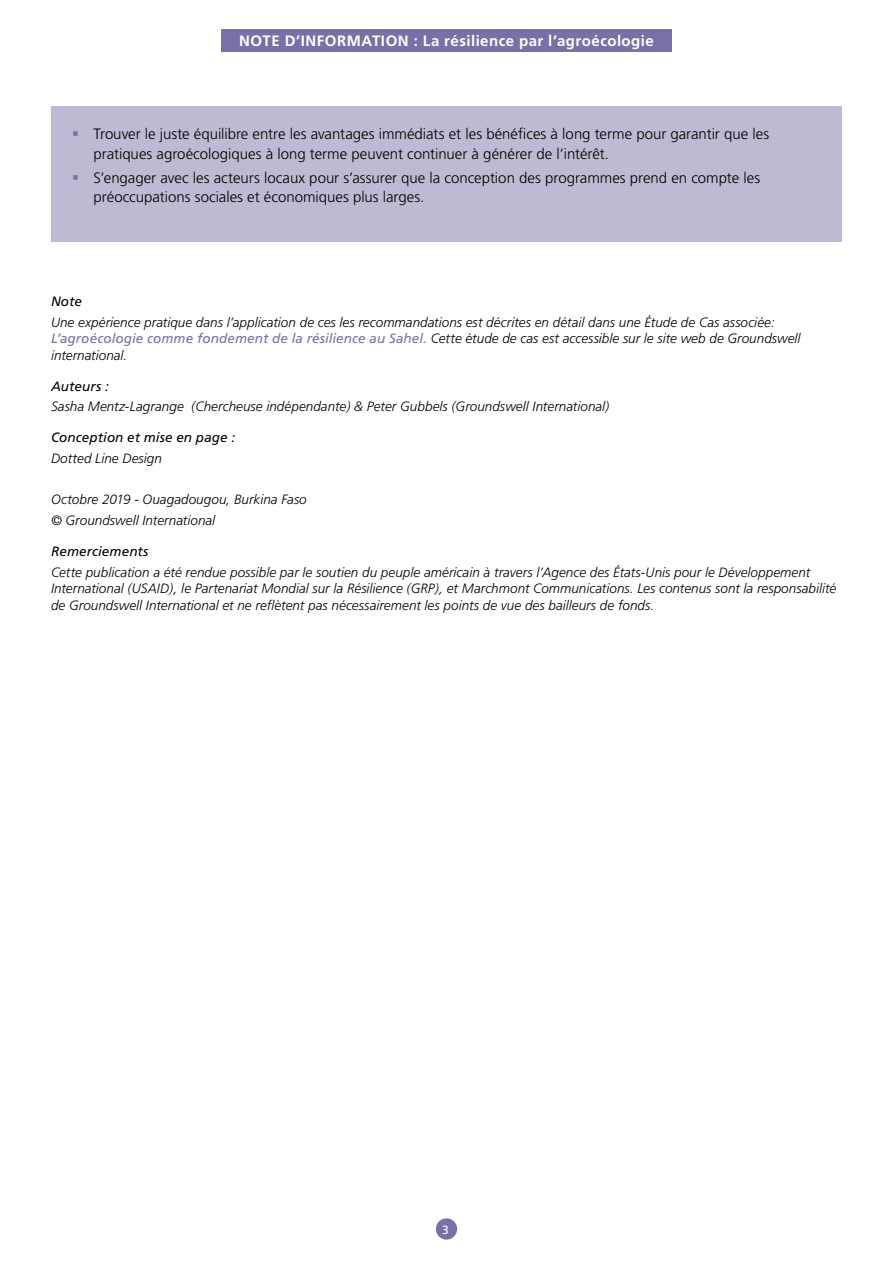
<style>
.page{position:relative;width:893px;height:1263px;background:#fff}
.page>*{position:absolute;margin:0;border:0;box-sizing:border-box;transform-origin:0 0}
.t1{font:300 15px/19.5px "Frutiger";color:#000}
.t2{font:700 15px "Frutiger";letter-spacing:.03em;color:#fff}
.t3{font:italic 300 13.5px/16.5px "Frutiger";color:#000}
.t4{font:italic 13.5px "Frutiger";letter-spacing:.01em;color:#000}
.t5{font:12px "Frutiger";color:#fff}
.s1{font-weight:400;color:#7870a6}
</style>
<div class="page">
<div style="left:436px;top:1218px;width:21px;height:21px;background:#7870a6;border-radius:50%"></div>
<div style="left:221px;top:30px;width:451px;height:22px;background:#7870a6"></div>
<div style="left:51px;top:106px;width:791px;height:135px;background:#bfbad4"></div>
<p class="t2" style="left:239px;top:31px;width:416px">NOTE D’INFORMATION : La résilience par l’agroécologie</p>
<p class="t1" style="left:94px;top:124px;width:677px">Trouver le juste équilibre entre les avantages immédiats et les bénéfices à long terme pour garantir que les pratiques agroécologiques à long terme peuvent continuer à générer de l’intérêt.</p>
<p class="t1" style="left:94px;top:168px;width:668px">S’engager avec les acteurs locaux pour s’assurer que la conception des programmes prend en compte les préoccupations sociales et économiques plus larges.</p>
<p class="t4" style="left:51px;top:293px;width:33px">Note</p>
<p class="t3" style="left:51px;top:314px;width:751px">Une expérience pratique dans l’application de ces les recommandations est décrites en détail dans une Étude de Cas associée:<br><span class="s1">L’agroécologie comme fondement de la résilience au Sahel.</span> Cette étude de cas est accessible sur le site web de Groundswell international.</p>
<p class="t4" style="left:51px;top:378px;width:60px">Auteurs :</p>
<p class="t3" style="left:51px;top:398px;width:560px">Sasha Mentz-Lagrange (Chercheuse indépendante) &amp; Peter Gubbels (Groundswell International)</p>
<p class="t4" style="left:51px;top:429px;width:186px">Conception et mise en page :</p>
<p class="t3" style="left:51px;top:450px;width:112px">Dotted Line Design</p>
<p class="t3" style="left:51px;top:489px;width:257px;line-height:20.7px">Octobre 2019 - Ouagadougou, Burkina Faso © Groundswell International</p>
<p class="t4" style="left:51px;top:543px;width:99px">Remerciements</p>
<p class="t3" style="left:51px;top:564px;width:787px">Cette publication a été rendue possible par le soutien du peuple américain à travers l’Agence des États-Unis pour le Développement<br>International (USAID), le Partenariat Mondial sur la Résilience (GRP), et Marchmont Communications. Les contenus sont la responsabilité de Groundswell International et ne reflètent pas nécessairement les points de vue des bailleurs de fonds.</p>
<p class="t5" style="left:442px;top:1222px;width:8px">3</p>
</div>
